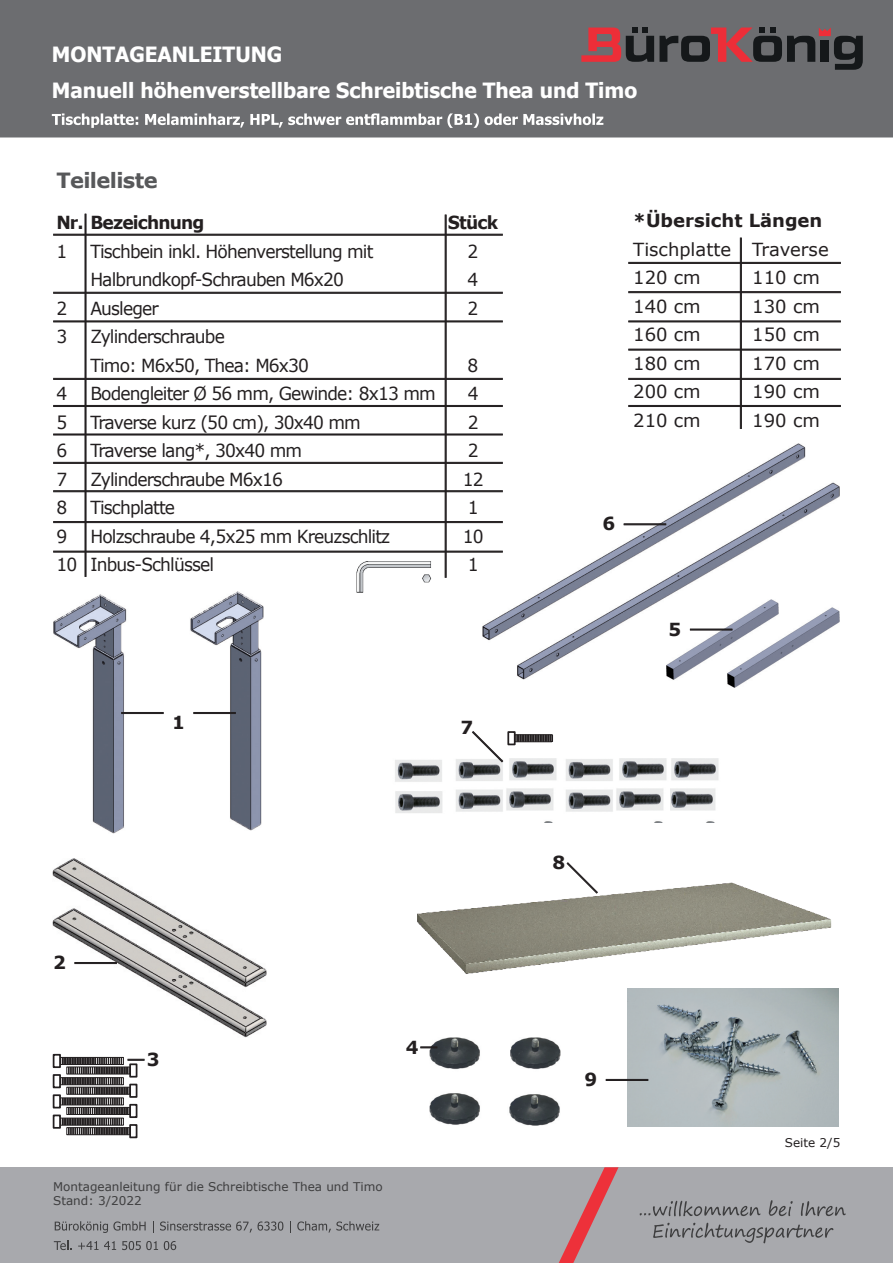
<style>
.page{position:relative;width:893px;height:1263px;background:#fff}
.page>*{position:absolute;margin:0;border:0;box-sizing:border-box;transform-origin:0 0}
.t1{font:700 21px/36px "Tahoma";color:#fff}
.t2{font:700 21px "Verdana";letter-spacing:-.03em;color:#57585a}
.t3{font:18px/28.5px "Verdana";letter-spacing:-.05em;color:#231f20;scale:.95 1}
.t4{font:18px "Verdana";letter-spacing:-.05em;color:#231f20}
.t5{font:18px/28.5px "Verdana";color:#231f20}
.t6{font:700 18px "Verdana";letter-spacing:-.05em;color:#231f20;scale:.95 1}
.t7{font:700 18px "Verdana";color:#231f20}
.t8{font:700 18px "Verdana";letter-spacing:-.05em;color:#231f20}
.t9{font:12px/14.4px "Verdana";color:#3e3e3f}
.t10{font:12px "Verdana";color:#231f20}
</style>
<div class="page">
<div style="left:0;top:0;width:893px;height:137px;background:#6c6d70"></div>
<svg style="left:581px;top:28px;width:282px;height:42px;background:#644c50"></svg>
<div style="left:0;top:1168px;width:893px;height:95px;background:#a8a9ad"></div>
<hr style="left:0;top:1167px;width:893px;height:2px;background:#a8a9ad">
<svg style="left:559px;top:1167px;width:59px;height:96px"></svg>
<svg style="left:640px;top:1201px;width:120px;height:15px"></svg>
<svg style="left:769px;top:1200px;width:24px;height:16px"></svg>
<svg style="left:801px;top:1201px;width:45px;height:15px"></svg>
<svg style="left:653px;top:1223px;width:180px;height:20px"></svg>
<svg style="left:55px;top:1221px;width:91px;height:12px"></svg>
<svg style="left:153px;top:1221px;width:1px;height:12px"></svg>
<svg style="left:160px;top:1221px;width:123px;height:11px"></svg>
<svg style="left:290px;top:1221px;width:1px;height:12px"></svg>
<svg style="left:297px;top:1221px;width:82px;height:11px"></svg>
<svg style="left:54px;top:1241px;width:18px;height:9px"></svg>
<svg style="left:78px;top:1241px;width:38px;height:9px"></svg>
<svg style="left:122px;top:1241px;width:36px;height:9px"></svg>
<svg style="left:164px;top:1241px;width:12px;height:9px"></svg>
<svg style="left:52px;top:113px;width:551px;height:15px"></svg>
<img style="left:482px;top:443px;width:357px;height:236px">
<img style="left:356px;top:561px;width:76px;height:32px">
<hr style="left:53px;top:234px;width:450px;height:1px;background:#231f20">
<hr style="left:53px;top:235px;width:450px;height:1px;background:#231f20">
<hr style="left:53px;top:292px;width:450px;height:1px;background:#231f20">
<hr style="left:53px;top:293px;width:450px;height:1px;background:#231f20">
<hr style="left:53px;top:521px;width:450px;height:1px;background:#231f20">
<hr style="left:53px;top:522px;width:450px;height:1px;background:#231f20">
<hr style="left:53px;top:405px;width:450px;height:1px;background:#231f20">
<hr style="left:53px;top:406px;width:450px;height:1px;background:#231f20">
<hr style="left:53px;top:434px;width:450px;height:1px;background:#231f20">
<hr style="left:53px;top:435px;width:450px;height:1px;background:#231f20">
<hr style="left:53px;top:462px;width:450px;height:1px;background:#231f20">
<hr style="left:53px;top:463px;width:450px;height:1px;background:#231f20">
<hr style="left:53px;top:490px;width:450px;height:1px;background:#231f20">
<hr style="left:53px;top:491px;width:450px;height:1px;background:#231f20">
<hr style="left:53px;top:321px;width:450px;height:1px;background:#231f20">
<hr style="left:53px;top:322px;width:450px;height:1px;background:#231f20">
<hr style="left:53px;top:551px;width:450px;height:1px;background:#231f20">
<hr style="left:53px;top:552px;width:450px;height:1px;background:#231f20">
<hr style="left:53px;top:378px;width:450px;height:1px;background:#231f20">
<hr style="left:53px;top:379px;width:450px;height:1px;background:#231f20">
<hr style="left:445px;top:215px;width:1px;height:363px;background:#231f20">
<hr style="left:446px;top:215px;width:1px;height:363px;background:#231f20">
<hr style="left:85px;top:214px;width:1px;height:363px;background:#231f20">
<hr style="left:86px;top:214px;width:1px;height:363px;background:#231f20">
<hr style="left:628px;top:262px;width:213px;height:1px;background:#231f20">
<hr style="left:628px;top:263px;width:213px;height:1px;background:#231f20">
<hr style="left:740px;top:238px;width:1px;height:191px;background:#231f20">
<hr style="left:741px;top:238px;width:1px;height:191px;background:#231f20">
<hr style="left:628px;top:405px;width:213px;height:1px;background:#231f20">
<hr style="left:628px;top:406px;width:213px;height:1px;background:#231f20">
<hr style="left:628px;top:378px;width:213px;height:1px;background:#231f20">
<hr style="left:628px;top:379px;width:213px;height:1px;background:#231f20">
<hr style="left:628px;top:291px;width:213px;height:1px;background:#231f20">
<hr style="left:628px;top:292px;width:213px;height:1px;background:#231f20">
<hr style="left:628px;top:321px;width:213px;height:1px;background:#231f20">
<hr style="left:628px;top:322px;width:213px;height:1px;background:#231f20">
<hr style="left:628px;top:349px;width:213px;height:1px;background:#231f20">
<hr style="left:628px;top:350px;width:213px;height:1px;background:#231f20">
<img style="left:628px;top:988px;width:210px;height:139px">
<img style="left:670px;top:759px;width:49px;height:63px">
<img style="left:566px;top:759px;width:101px;height:63px">
<img style="left:395px;top:759px;width:162px;height:63px">
<img style="left:666px;top:600px;width:174px;height:88px">
<img style="left:417px;top:882px;width:415px;height:92px">
<img style="left:53px;top:591px;width:210px;height:243px">
<hr style="left:606px;top:1079px;width:42px;height:1px;background:#231f20">
<hr style="left:606px;top:1080px;width:42px;height:1px;background:#231f20">
<svg style="left:472px;top:731px;width:32px;height:32px"></svg>
<img style="left:53px;top:858px;width:214px;height:179px">
<hr style="left:74px;top:962px;width:43px;height:1px;background:#231f20">
<hr style="left:74px;top:963px;width:43px;height:1px;background:#231f20">
<hr style="left:690px;top:629px;width:42px;height:1px;background:#231f20">
<hr style="left:690px;top:630px;width:42px;height:1px;background:#231f20">
<hr style="left:624px;top:523px;width:42px;height:1px;background:#231f20">
<hr style="left:624px;top:524px;width:42px;height:1px;background:#231f20">
<hr style="left:624px;top:525px;width:42px;height:1px;background:#231f20">
<hr style="left:193px;top:712px;width:43px;height:1px;background:#231f20">
<hr style="left:193px;top:713px;width:43px;height:1px;background:#231f20">
<hr style="left:121px;top:712px;width:43px;height:1px;background:#231f20">
<hr style="left:121px;top:713px;width:43px;height:1px;background:#231f20">
<svg style="left:566px;top:862px;width:32px;height:32px"></svg>
<div style="left:515px;top:734px;width:37px;height:8px;border:1px solid #231f20"></div>
<div style="left:507px;top:731px;width:9px;height:14px;border:2px solid #231f20"></div>
<svg style="left:517px;top:735px;width:36px;height:7px"></svg>
<img style="left:430px;top:1037px;width:131px;height:89px">
<svg style="left:420px;top:1046px;width:17px;height:3px"></svg>
<div style="left:53px;top:1114px;width:8px;height:15px;border:2px solid #231f20"></div>
<div style="left:53px;top:1094px;width:8px;height:14px;border:2px solid #231f20"></div>
<div style="left:60px;top:1077px;width:64px;height:8px;border:1px solid #231f20"></div>
<div style="left:53px;top:1074px;width:8px;height:14px;border:2px solid #231f20"></div>
<div style="left:60px;top:1057px;width:64px;height:8px;border:1px solid #231f20"></div>
<div style="left:53px;top:1054px;width:8px;height:14px;border:2px solid #231f20"></div>
<div style="left:66px;top:1127px;width:64px;height:8px;border:1px solid #231f20"></div>
<div style="left:129px;top:1124px;width:8px;height:14px;border:2px solid #231f20"></div>
<svg style="left:62px;top:1057px;width:83px;height:77px"></svg>
<p class="t1" style="left:52px;top:37px;width:587px">MONTAGEANLEITUNG<br>Manuell höhenverstellbare Schreibtische Thea und Timo</p>
<p class="t2" style="left:56px;top:165px;width:103px">Teileliste</p>
<p class="t6" style="left:56px;top:210px;width:157px">Nr. Bezeichnung</p>
<p class="t6" style="left:448px;top:210px;width:54px">Stück</p>
<p class="t3" style="left:56px;top:237px;width:13px">1</p>
<p class="t3" style="left:90px;top:237px;width:299px">Tischbein inkl. Höhenverstellung mit</p>
<p class="t3" style="left:468px;top:237px;width:13px">2</p>
<p class="t3" style="left:90px;top:265px;width:269px">Halbrundkopf-Schrauben M6x20</p>
<p class="t3" style="left:468px;top:265px;width:13px">4</p>
<p class="t3" style="left:56px;top:294px;width:13px">2</p>
<p class="t3" style="left:90px;top:294px;width:74px">Ausleger</p>
<p class="t3" style="left:468px;top:294px;width:13px">2</p>
<p class="t3" style="left:56px;top:322px;width:13px">3</p>
<p class="t3" style="left:90px;top:322px;width:232px">Zylinderschraube<br>Timo: M6x50, Thea: M6x30</p>
<p class="t3" style="left:468px;top:351px;width:13px">8</p>
<p class="t3" style="left:56px;top:379px;width:13px">4</p>
<p class="t3" style="left:90px;top:379px;width:365px">Bodengleiter Ø 56 mm, Gewinde: 8x13 mm</p>
<p class="t3" style="left:468px;top:379px;width:13px">4</p>
<p class="t3" style="left:56px;top:408px;width:13px">5</p>
<p class="t3" style="left:90px;top:408px;width:286px">Traverse kurz (50 cm), 30x40 mm</p>
<p class="t3" style="left:468px;top:408px;width:13px">2</p>
<p class="t3" style="left:56px;top:436px;width:13px">6</p>
<p class="t3" style="left:90px;top:436px;width:224px">Traverse lang*, 30x40 mm</p>
<p class="t3" style="left:468px;top:436px;width:13px">2</p>
<p class="t3" style="left:56px;top:465px;width:13px">7</p>
<p class="t3" style="left:90px;top:465px;width:204px">Zylinderschraube M6x16</p>
<p class="t3" style="left:463px;top:465px;width:24px">12</p>
<p class="t3" style="left:56px;top:493px;width:13px">8</p>
<p class="t3" style="left:90px;top:493px;width:91px">Tischplatte</p>
<p class="t3" style="left:468px;top:493px;width:13px">1</p>
<p class="t3" style="left:56px;top:522px;width:13px">9</p>
<p class="t3" style="left:90px;top:522px;width:317px">Holzschraube 4,5x25 mm Kreuzschlitz</p>
<p class="t3" style="left:463px;top:522px;width:24px">10</p>
<p class="t3" style="left:56px;top:550px;width:168px">10 Inbus-Schlüssel</p>
<p class="t3" style="left:468px;top:550px;width:13px">1</p>
<p class="t8" style="left:172px;top:709px;width:14px">1</p>
<p class="t8" style="left:460px;top:715px;width:14px">7</p>
<p class="t8" style="left:53px;top:950px;width:14px">2</p>
<p class="t8" style="left:147px;top:1046px;width:14px">3</p>
<p class="t8" style="left:406px;top:1034px;width:14px">4</p>
<p class="t9" style="left:53px;top:1179px;width:331px">Montageanleitung für die Schreibtische Thea und Timo<br>Stand: 3/2022</p>
<p class="t7" style="left:633px;top:208px;width:191px">*Übersicht Längen</p>
<p class="t5" style="left:633px;top:235px;width:197px">Tischplatte Traverse<br>120 cm</p>
<p class="t4" style="left:752px;top:266px;width:69px">110 cm</p>
<p class="t4" style="left:633px;top:294px;width:69px">140 cm</p>
<p class="t4" style="left:752px;top:294px;width:69px">130 cm</p>
<p class="t4" style="left:633px;top:323px;width:69px">160 cm</p>
<p class="t4" style="left:752px;top:323px;width:69px">150 cm</p>
<p class="t4" style="left:633px;top:351px;width:69px">180 cm</p>
<p class="t4" style="left:752px;top:351px;width:69px">170 cm</p>
<p class="t4" style="left:633px;top:379px;width:69px">200 cm</p>
<p class="t4" style="left:752px;top:379px;width:69px">190 cm</p>
<p class="t4" style="left:633px;top:408px;width:69px">210 cm</p>
<p class="t4" style="left:752px;top:408px;width:69px">190 cm</p>
<p class="t8" style="left:602px;top:511px;width:14px">6</p>
<p class="t8" style="left:669px;top:616px;width:14px">5</p>
<p class="t8" style="left:553px;top:850px;width:14px">8</p>
<p class="t8" style="left:584px;top:1067px;width:14px">9</p>
<p class="t10" style="left:785px;top:1135px;width:57px">Seite 2/5</p>
</div>
